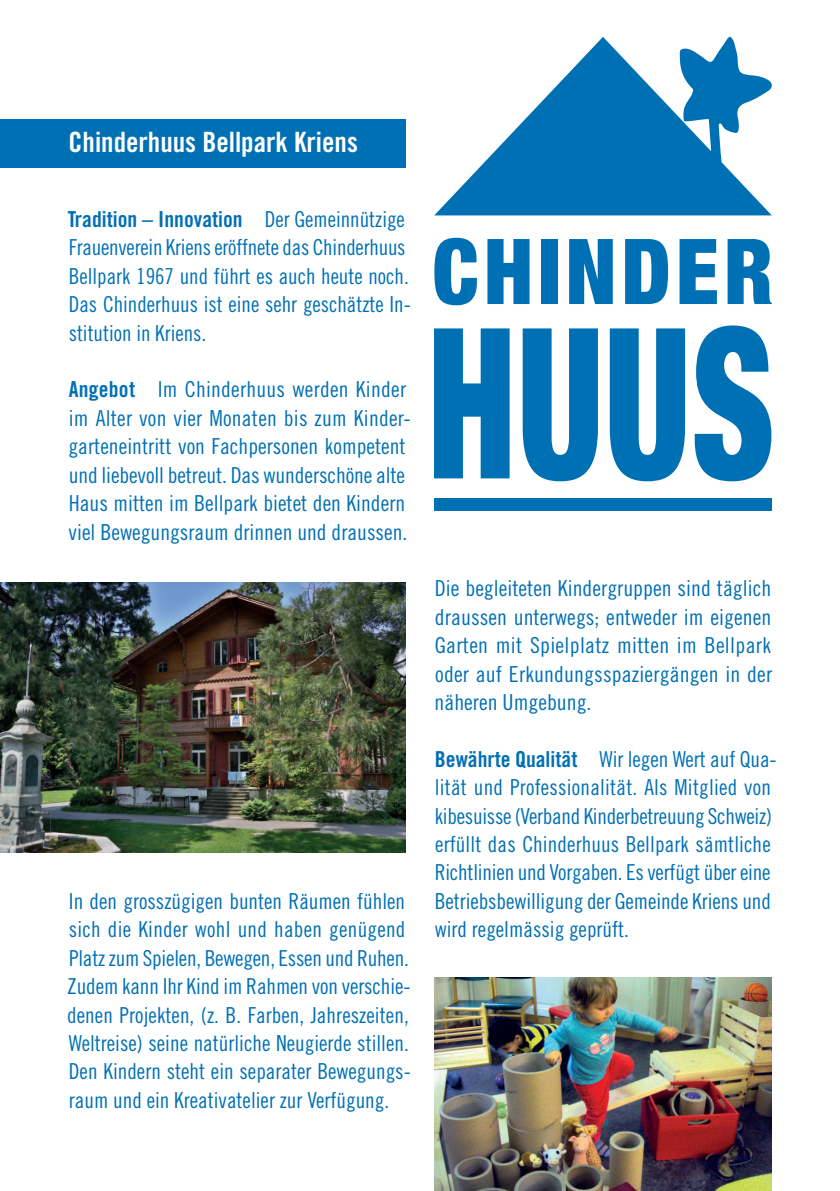
<style>
.page{position:relative;width:840px;height:1191px;background:#fff}
.page>*{position:absolute;margin:0;border:0;box-sizing:border-box;transform-origin:0 0}
.t1{font:28px "Trade Gothic LT Pro Bd Cn 20";color:#fff}
.t2{font:22px/28.4px "Trade Gothic LT Pro Cn 18";color:#0070b4}
.t3{font:22px "Trade Gothic LT Pro Bd Cn 20";color:#0070b4}
.s1{font-family:"Trade Gothic LT Pro Cn 18"}
.s2{font-family:"Trade Gothic LT Pro Bd Cn 20"}
</style>
<div class="page">
<div style="left:0;top:119px;width:406px;height:49px;background:#0070b4"></div>
<svg style="left:434px;top:37px;width:337px;height:178px;fill:#0070b4"></svg>
<div style="left:434px;top:498px;width:337px;height:12px;background:#0070b4"></div>
<svg style="left:434px;top:238px;width:42px;height:67px"></svg>
<svg style="left:487px;top:239px;width:42px;height:65px"></svg>
<div style="left:541px;top:239px;width:16px;height:65px;background:#0070b4"></div>
<svg style="left:569px;top:239px;width:43px;height:65px;background:#2886bf"></svg>
<svg style="left:625px;top:239px;width:42px;height:65px"></svg>
<svg style="left:679px;top:239px;width:37px;height:65px"></svg>
<svg style="left:727px;top:239px;width:44px;height:65px"></svg>
<svg style="left:434px;top:328px;width:75px;height:150px"></svg>
<svg style="left:522px;top:328px;width:75px;height:153px"></svg>
<svg style="left:609px;top:328px;width:75px;height:153px"></svg>
<svg style="left:694px;top:325px;width:77px;height:156px"></svg>
<img style="left:434px;top:977px;width:337px;height:214px">
<img style="left:0;top:583px;width:406px;height:269px">
<p class="t1" style="left:68px;top:125px;width:291px">Chinderhuus Bellpark Kriens</p>
<p class="t3" style="left:68px;top:206px;width:338px">Tradition – Innovation <span class="s1">Der Gemeinnützige</span></p>
<p class="t2" style="left:69px;top:233px;width:343px">Frauenverein Kriens eröffnete das Chinderhuus Bellpark 1967 und führt es auch heute noch.<br>Das Chinderhuus ist eine sehr geschätzte In&shy;stitution in Kriens.</p>
<p class="t2" style="left:68px;top:375px;width:344px"><span class="s2">Angebot</span> Im Chinderhuus werden Kinder im Alter von vier Monaten bis zum Kinder&shy;garteneintritt von Fachpersonen kompetent und liebevoll betreut. Das wunderschöne alte Haus mitten im Bellpark bietet den Kindern viel Bewegungsraum drinnen und draussen.</p>
<p class="t2" style="left:67px;top:886px;width:345px">In den grosszügigen bunten Räumen fühlen sich die Kinder wohl und haben genügend Platz zum Spielen, Bewegen, Essen und Ruhen.<br>Zudem kann Ihr Kind im Rahmen von verschie&shy;denen Projekten, (z. B. Farben, Jahreszeiten, Weltreise) seine natürliche Neugierde stillen.<br>Den Kindern steht ein separater Bewegungs&shy;raum und ein Kreativatelier zur Verfügung.</p>
<p class="t2" style="left:434px;top:574px;width:339px;text-align:justify">Die begleiteten Kindergruppen sind täglich draussen unterwegs; entweder im eigenen Garten mit Spielplatz mitten im Bellpark oder auf Erkundungsspaziergängen in der näheren Umgebung.</p>
<p class="t2" style="left:434px;top:744px;width:343px"><span class="s2">Bewährte Qualität</span> Wir legen Wert auf Qua&shy;lität und Professionalität. Als Mitglied von kibesuisse (Verband Kinderbetreuung Schweiz) erfüllt das Chinderhuus Bellpark sämtliche Richtlinien und Vorgaben. Es verfügt über eine Betriebsbewilligung der Gemeinde Kriens und wird regelmässig geprüft.</p>
</div>
